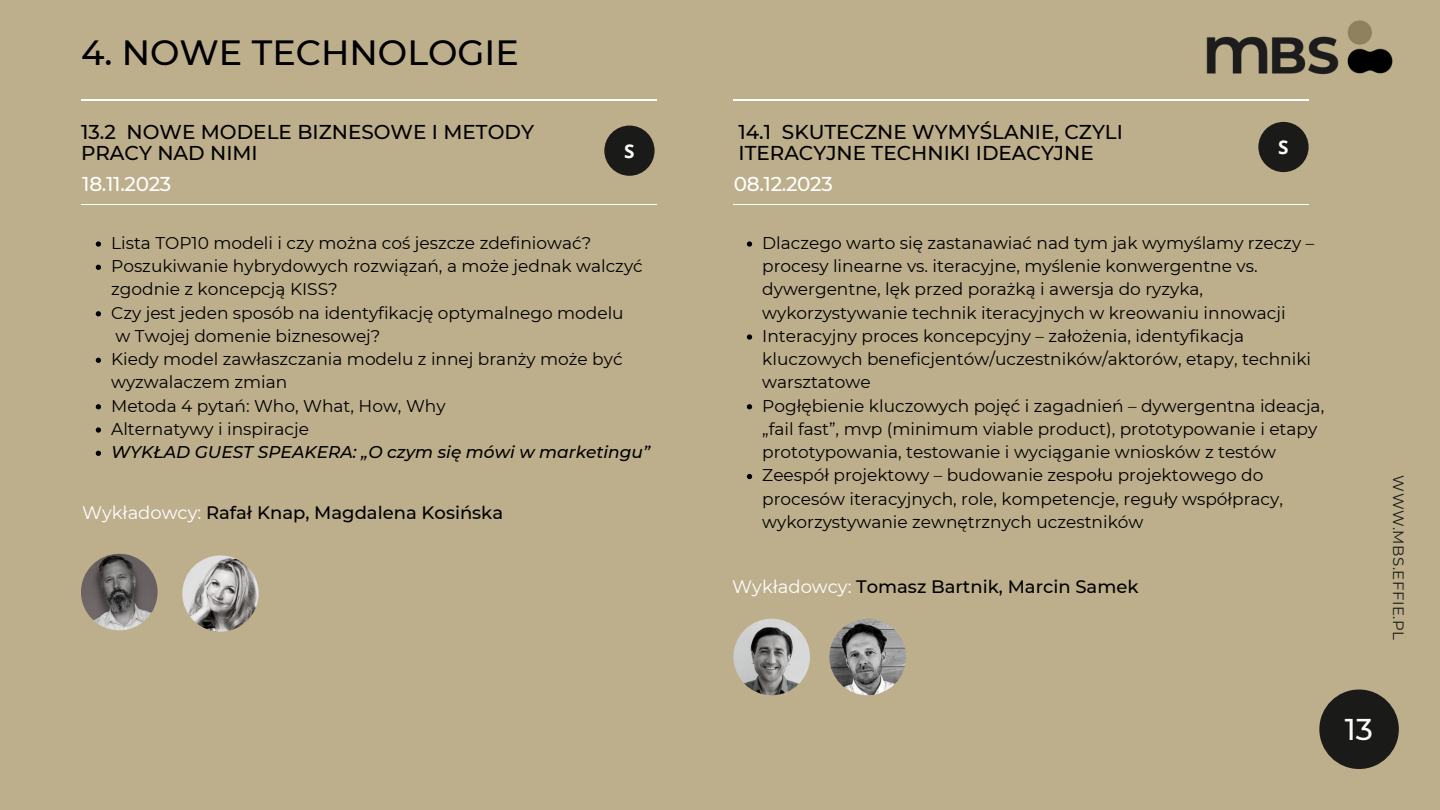
<style>
.page{position:relative;width:1440px;height:810px;background:#bdae8c}
.page>*{position:absolute;margin:0;border:0;box-sizing:border-box;transform-origin:0 0}
.t1{font:500 35px "Montserrat";color:#000}
.t2{font:500 30px "Montserrat";color:#fafafa}
.t3{font:500 20px/21.8px "Montserrat";color:#000}
.t4{font:500 20px "Montserrat";letter-spacing:-.015em;color:#fff}
.t5{font:700 18.9px "Open Sans";color:#fafafa}
.t6{font:500 18px "Montserrat";color:#000}
.t7{font:17px/23.2px "Montserrat";color:#000}
.t8{font:italic 500 17px "Montserrat";color:#000}
.t9{font:15px "Montserrat";letter-spacing:.03em;color:#1a1b18}
.s1{font-weight:400;color:#fff}
</style>
<div class="page">
<hr style="left:733px;top:99px;width:576px;height:2px;background:#fff">
<hr style="left:81px;top:204px;width:576px;height:1px;background:#fff">
<hr style="left:81px;top:99px;width:575px;height:2px;background:#fff">
<div style="left:1319px;top:690px;width:80px;height:79px;background:#1a1b18;border-radius:50%"></div>
<img style="left:81px;top:554px;width:77px;height:76px;border-radius:50%">
<hr style="left:733px;top:204px;width:575px;height:1px;background:#fff">
<svg style="left:96px;top:241px;width:5px;height:6px"></svg>
<svg style="left:96px;top:265px;width:5px;height:5px"></svg>
<svg style="left:96px;top:311px;width:5px;height:5px"></svg>
<svg style="left:96px;top:358px;width:5px;height:5px"></svg>
<svg style="left:96px;top:404px;width:5px;height:5px"></svg>
<svg style="left:96px;top:427px;width:5px;height:6px"></svg>
<svg style="left:96px;top:451px;width:5px;height:5px"></svg>
<svg style="left:747px;top:241px;width:5px;height:6px"></svg>
<svg style="left:747px;top:334px;width:5px;height:6px"></svg>
<svg style="left:747px;top:404px;width:5px;height:5px"></svg>
<svg style="left:747px;top:474px;width:5px;height:5px"></svg>
<img style="left:733px;top:619px;width:77px;height:76px;border-radius:50%">
<img style="left:829px;top:619px;width:77px;height:76px;border-radius:50%">
<img style="left:182px;top:555px;width:77px;height:77px;border-radius:50%">
<div style="left:604px;top:126px;width:51px;height:50px;background:#1a1b18;border-radius:50%"></div>
<div style="left:1258px;top:122px;width:51px;height:50px;background:#1a1b18;border-radius:50%"></div>
<img style="left:1206px;top:20px;width:187px;height:55px">
<h1 class="t1" style="left:81px;top:31px;width:439px">4. NOWE TECHNOLOGIE</h1>
<p class="t3" style="left:81px;top:120px;width:454px">13.2 NOWE MODELE BIZNESOWE I METODY<br>PRACY NAD NIMI</p>
<p class="t3" style="left:738px;top:120px;width:386px">14.1 SKUTECZNE WYMYŚLANIE, CZYLI<br>ITERACYJNE TECHNIKI IDEACYJNE</p>
<p class="t5" style="left:624px;top:138px;width:12px">S</p>
<p class="t5" style="left:1278px;top:134px;width:12px">S</p>
<p class="t4" style="left:82px;top:171px;width:91px">18.11.2023</p>
<p class="t4" style="left:734px;top:171px;width:101px">08.12.2023</p>
<p class="t7" style="left:111px;top:231px;width:533px">Lista TOP10 modeli i czy można coś jeszcze zdefiniować?<br>Poszukiwanie hybrydowych rozwiązań, a może jednak walczyć zgodnie z koncepcją KISS?<br>Czy jest jeden sposób na identyfikację optymalnego modelu w Twojej domenie biznesowej?<br>Kiedy model zawłaszczania modelu z innej branży może być wyzwalaczem zmian<br>Metoda 4 pytań: Who, What, How, Why<br>Alternatywy i inspiracje</p>
<p class="t8" style="left:111px;top:442px;width:540px">WYKŁAD GUEST SPEAKERA: „O czym się mówi w marketingu”</p>
<p class="t6" style="left:82px;top:502px;width:423px"><span class="s1">Wykładowcy:</span> Rafał Knap, Magdalena Kosińska</p>
<p class="t7" style="left:762px;top:231px;width:564px">Dlaczego warto się zastanawiać nad tym jak wymyślamy rzeczy – procesy linearne vs. iteracyjne, myślenie konwergentne vs. dywergentne, lęk przed porażką i awersja do ryzyka, wykorzystywanie technik iteracyjnych w kreowaniu innowacji Interacyjny proces koncepcyjny – założenia, identyfikacja kluczowych beneficjentów/uczestników/aktorów, etapy, techniki warsztatowe<br>Pogłębienie kluczowych pojęć i zagadnień – dywergentna ideacja, „fail fast”, mvp (minimum viable product), prototypowanie i etapy prototypowania, testowanie i wyciąganie wniosków z testów Zeespół projektowy – budowanie zespołu projektowego do procesów iteracyjnych, role, kompetencje, reguły współpracy, wykorzystywanie zewnętrznych uczestników</p>
<p class="t6" style="left:732px;top:575px;width:408px"><span class="s1">Wykładowcy:</span> Tomasz Bartnik, Marcin Samek</p>
<p class="t9" style="left:1408px;top:475px;width:166px;rotate:90deg">WWW.MBS.EFFIE.PL</p>
<h2 class="t2" style="left:1345px;top:711px;width:30px">13</h2>
</div>
